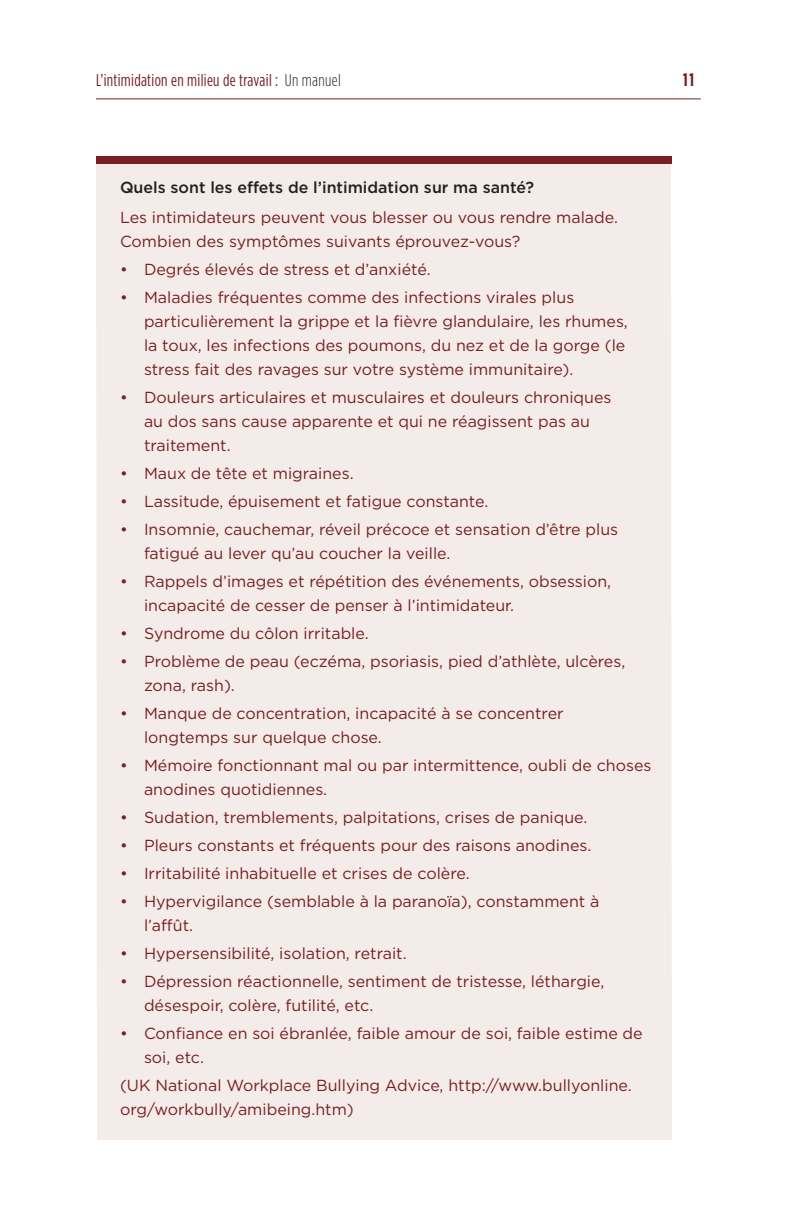
<style>
.page{position:relative;width:792px;height:1224px;background:#fff}
.page>*{position:absolute;margin:0;border:0;box-sizing:border-box;transform-origin:0 0}
.t1{font:700 18px "Gotham Condensed";color:#771f22}
.t2{font:17px "Gotham Condensed";letter-spacing:.02em;color:#771f22}
.box_copy{font:16px/24px "Gotham";color:#771f22}
.box_copy-2{font:500 16px "Gotham";color:#231f20}
.s1{font-weight:300;color:#231f20}
</style>
<div class="page">
<hr style="left:96px;top:98px;width:605px;height:1px;background:#771f22">
<div style="left:96px;top:164px;width:576px;height:976px;background:#f4ece8"></div>
<div style="left:96px;top:156px;width:576px;height:8px;background:#771f22"></div>
<p class="t2" style="left:96px;top:70px;width:246px">L’intimidation en milieu de travail : <span class="s1">Un manuel</span></p>
<p class="t1" style="left:683px;top:69px;width:12px">11</p>
<p class="box_copy-2" style="left:120px;top:178px;width:416px">Quels sont les effets de l’intimidation sur ma santé?</p>
<p class="box_copy" style="left:120px;top:206px;width:500px">Les intimidateurs peuvent vous blesser ou vous rendre malade.<br>Combien des symptômes suivants éprouvez-vous?</p>
<p class="box_copy" style="left:120px;top:258px;width:312px">• Degrés élevés de stress et d’anxiété.</p>
<p class="box_copy" style="left:144px;top:286px;width:485px;text-indent:-24px">• Maladies fréquentes comme des infections virales plus particulièrement la grippe et la fièvre glandulaire, les rhumes, la toux, les infections des poumons, du nez et de la gorge (le stress fait des ravages sur votre système immunitaire).</p>
<p class="box_copy" style="left:144px;top:386px;width:469px;text-indent:-24px">• Douleurs articulaires et musculaires et douleurs chroniques au dos sans cause apparente et qui ne réagissent pas au traitement.</p>
<p class="box_copy" style="left:120px;top:462px;width:235px">• Maux de tête et migraines.</p>
<p class="box_copy" style="left:120px;top:490px;width:370px">• Lassitude, épuisement et fatigue constante.</p>
<p class="box_copy" style="left:144px;top:518px;width:476px;text-indent:-24px">• Insomnie, cauchemar, réveil précoce et sensation d’être plus fatigué au lever qu’au coucher la veille.</p>
<p class="box_copy" style="left:144px;top:570px;width:469px;text-indent:-24px">• Rappels d’images et répétition des événements, obsession, incapacité de cesser de penser à l’intimidateur.</p>
<p class="box_copy" style="left:120px;top:622px;width:250px">• Syndrome du côlon irritable.</p>
<p class="box_copy" style="left:144px;top:650px;width:483px;text-indent:-24px">• Problème de peau (eczéma, psoriasis, pied d’athlète, ulcères, zona, rash).</p>
<p class="box_copy" style="left:144px;top:702px;width:421px;text-indent:-24px">• Manque de concentration, incapacité à se concentrer longtemps sur quelque chose.</p>
<p class="box_copy" style="left:144px;top:754px;width:509px;text-indent:-24px">• Mémoire fonctionnant mal ou par intermittence, oubli de choses anodines quotidiennes.</p>
<p class="box_copy" style="left:120px;top:806px;width:469px">• Sudation, tremblements, palpitations, crises de panique.</p>
<p class="box_copy" style="left:120px;top:834px;width:473px">• Pleurs constants et fréquents pour des raisons anodines.</p>
<p class="box_copy" style="left:120px;top:862px;width:351px">• Irritabilité inhabituelle et crises de colère.</p>
<p class="box_copy" style="left:144px;top:890px;width:457px;text-indent:-24px">• Hypervigilance (semblable à la paranoïa), constamment à l’affût.</p>
<p class="box_copy" style="left:120px;top:942px;width:288px">• Hypersensibilité, isolation, retrait.</p>
<p class="box_copy" style="left:144px;top:970px;width:462px;text-indent:-24px">• Dépression réactionnelle, sentiment de tristesse, léthargie, désespoir, colère, futilité, etc.</p>
<p class="box_copy" style="left:144px;top:1022px;width:500px;text-indent:-24px">• Confiance en soi ébranlée, faible amour de soi, faible estime de soi, etc.</p>
<p class="box_copy" style="left:120px;top:1074px;width:513px">(UK National Workplace Bullying Advice, http://www.bullyonline. org/workbully/amibeing.htm)</p>
</div>
